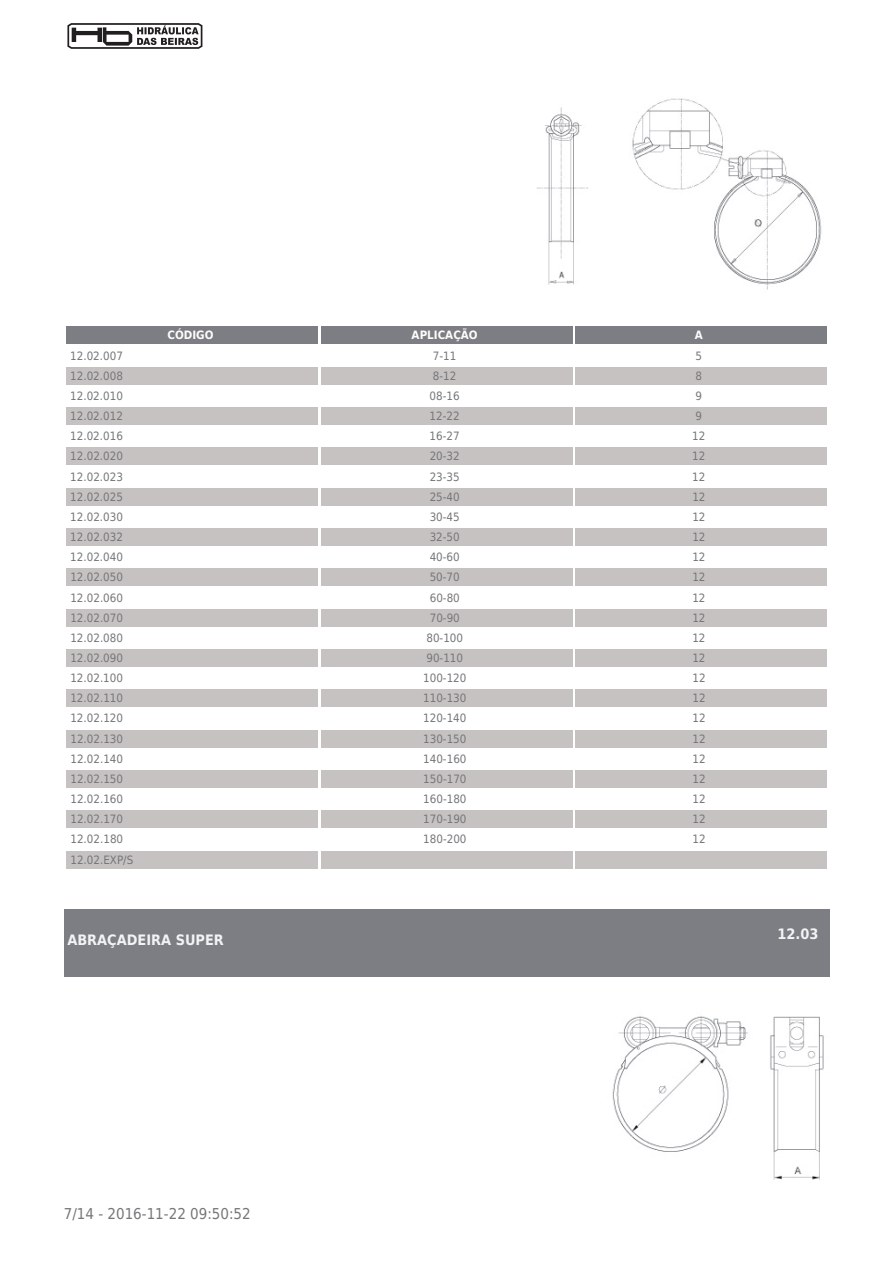
<style>
.page{position:relative;width:893px;height:1263px;background:#fff}
.page>*{position:absolute;margin:0;border:0;box-sizing:border-box;transform-origin:0 0}
.t1{font:15px "DejaVu Sans Condensed";color:#757679}
.t2{font:700 14.4px "DejaVu Sans Condensed";color:#f2f3f4}
.t3{font:11.55px "DejaVu Sans Condensed";color:#757679}
.t4{font:700 11.55px "DejaVu Sans Condensed";color:#fefcfa}
</style>
<div class="page">
<img style="left:537px;top:98px;width:285px;height:192px">
<div style="left:67px;top:367px;width:251px;height:17px;background:#c6c2c2"></div>
<div style="left:321px;top:367px;width:251px;height:17px;background:#c6c2c2"></div>
<div style="left:575px;top:367px;width:251px;height:17px;background:#c6c2c2"></div>
<div style="left:67px;top:407px;width:251px;height:18px;background:#c6c2c2"></div>
<div style="left:321px;top:407px;width:251px;height:18px;background:#c6c2c2"></div>
<div style="left:575px;top:407px;width:251px;height:18px;background:#c6c2c2"></div>
<div style="left:67px;top:448px;width:251px;height:17px;background:#c6c2c2"></div>
<div style="left:321px;top:448px;width:251px;height:17px;background:#c6c2c2"></div>
<div style="left:575px;top:448px;width:251px;height:17px;background:#c6c2c2"></div>
<div style="left:67px;top:488px;width:251px;height:17px;background:#c6c2c2"></div>
<div style="left:321px;top:488px;width:251px;height:17px;background:#c6c2c2"></div>
<div style="left:575px;top:488px;width:251px;height:17px;background:#c6c2c2"></div>
<div style="left:67px;top:528px;width:251px;height:18px;background:#c6c2c2"></div>
<div style="left:321px;top:528px;width:251px;height:18px;background:#c6c2c2"></div>
<div style="left:575px;top:528px;width:251px;height:18px;background:#c6c2c2"></div>
<div style="left:67px;top:569px;width:251px;height:17px;background:#c6c2c2"></div>
<div style="left:321px;top:569px;width:251px;height:17px;background:#c6c2c2"></div>
<div style="left:575px;top:569px;width:251px;height:17px;background:#c6c2c2"></div>
<div style="left:67px;top:609px;width:251px;height:17px;background:#c6c2c2"></div>
<div style="left:321px;top:609px;width:251px;height:17px;background:#c6c2c2"></div>
<div style="left:575px;top:609px;width:251px;height:17px;background:#c6c2c2"></div>
<div style="left:67px;top:649px;width:251px;height:18px;background:#c6c2c2"></div>
<div style="left:321px;top:649px;width:251px;height:18px;background:#c6c2c2"></div>
<div style="left:575px;top:649px;width:251px;height:18px;background:#c6c2c2"></div>
<div style="left:67px;top:690px;width:251px;height:17px;background:#c6c2c2"></div>
<div style="left:321px;top:690px;width:251px;height:17px;background:#c6c2c2"></div>
<div style="left:575px;top:690px;width:251px;height:17px;background:#c6c2c2"></div>
<div style="left:67px;top:730px;width:251px;height:17px;background:#c6c2c2"></div>
<div style="left:321px;top:730px;width:251px;height:17px;background:#c6c2c2"></div>
<div style="left:575px;top:730px;width:251px;height:17px;background:#c6c2c2"></div>
<div style="left:67px;top:770px;width:251px;height:17px;background:#c6c2c2"></div>
<div style="left:321px;top:770px;width:251px;height:17px;background:#c6c2c2"></div>
<div style="left:575px;top:770px;width:251px;height:17px;background:#c6c2c2"></div>
<div style="left:67px;top:811px;width:251px;height:17px;background:#c6c2c2"></div>
<div style="left:321px;top:811px;width:251px;height:17px;background:#c6c2c2"></div>
<div style="left:575px;top:811px;width:251px;height:17px;background:#c6c2c2"></div>
<div style="left:67px;top:851px;width:251px;height:17px;background:#c6c2c2"></div>
<div style="left:321px;top:851px;width:251px;height:17px;background:#c6c2c2"></div>
<div style="left:575px;top:851px;width:251px;height:17px;background:#c6c2c2"></div>
<div style="left:67px;top:327px;width:251px;height:17px;background:#7c7e83"></div>
<div style="left:321px;top:327px;width:251px;height:17px;background:#7c7e83"></div>
<div style="left:575px;top:327px;width:251px;height:17px;background:#7c7e83"></div>
<div style="left:64px;top:910px;width:765px;height:67px;background:#7c7e83"></div>
<img style="left:612px;top:1016px;width:212px;height:164px">
<svg style="left:67px;top:23px;width:135px;height:26px"></svg>
<p class="t4" style="left:167px;top:326px;width:48px">CÓDIGO</p>
<p class="t4" style="left:412px;top:326px;width:68px">APLICAÇÃO</p>
<p class="t4" style="left:695px;top:326px;width:10px">A</p>
<p class="t3" style="left:70px;top:346px;width:54px">12.02.007</p>
<p class="t3" style="left:433px;top:346px;width:25px">7-11</p>
<p class="t3" style="left:696px;top:346px;width:8px">5</p>
<p class="t3" style="left:70px;top:366px;width:54px">12.02.008</p>
<p class="t3" style="left:433px;top:366px;width:25px">8-12</p>
<p class="t3" style="left:696px;top:366px;width:8px">8</p>
<p class="t3" style="left:70px;top:386px;width:54px">12.02.010</p>
<p class="t3" style="left:430px;top:386px;width:32px">08-16</p>
<p class="t3" style="left:696px;top:386px;width:8px">9</p>
<p class="t3" style="left:70px;top:407px;width:54px">12.02.012</p>
<p class="t3" style="left:430px;top:407px;width:32px">12-22</p>
<p class="t3" style="left:696px;top:407px;width:8px">9</p>
<p class="t3" style="left:70px;top:427px;width:54px">12.02.016</p>
<p class="t3" style="left:430px;top:427px;width:32px">16-27</p>
<p class="t3" style="left:692px;top:427px;width:15px">12</p>
<p class="t3" style="left:70px;top:447px;width:54px">12.02.020</p>
<p class="t3" style="left:430px;top:447px;width:32px">20-32</p>
<p class="t3" style="left:692px;top:447px;width:15px">12</p>
<p class="t3" style="left:70px;top:467px;width:54px">12.02.023</p>
<p class="t3" style="left:430px;top:467px;width:32px">23-35</p>
<p class="t3" style="left:692px;top:467px;width:15px">12</p>
<p class="t3" style="left:70px;top:487px;width:54px">12.02.025</p>
<p class="t3" style="left:430px;top:487px;width:32px">25-40</p>
<p class="t3" style="left:692px;top:487px;width:15px">12</p>
<p class="t3" style="left:70px;top:507px;width:54px">12.02.030</p>
<p class="t3" style="left:430px;top:507px;width:32px">30-45</p>
<p class="t3" style="left:692px;top:507px;width:15px">12</p>
<p class="t3" style="left:70px;top:527px;width:54px">12.02.032</p>
<p class="t3" style="left:430px;top:527px;width:32px">32-50</p>
<p class="t3" style="left:692px;top:527px;width:15px">12</p>
<p class="t3" style="left:70px;top:548px;width:54px">12.02.040</p>
<p class="t3" style="left:430px;top:548px;width:32px">40-60</p>
<p class="t3" style="left:692px;top:548px;width:15px">12</p>
<p class="t3" style="left:70px;top:568px;width:54px">12.02.050</p>
<p class="t3" style="left:430px;top:568px;width:32px">50-70</p>
<p class="t3" style="left:692px;top:568px;width:15px">12</p>
<p class="t3" style="left:70px;top:588px;width:54px">12.02.060</p>
<p class="t3" style="left:430px;top:588px;width:32px">60-80</p>
<p class="t3" style="left:692px;top:588px;width:15px">12</p>
<p class="t3" style="left:70px;top:608px;width:54px">12.02.070</p>
<p class="t3" style="left:430px;top:608px;width:32px">70-90</p>
<p class="t3" style="left:692px;top:608px;width:15px">12</p>
<p class="t3" style="left:70px;top:628px;width:54px">12.02.080</p>
<p class="t3" style="left:426px;top:628px;width:38px">80-100</p>
<p class="t3" style="left:692px;top:628px;width:15px">12</p>
<p class="t3" style="left:70px;top:648px;width:54px">12.02.090</p>
<p class="t3" style="left:426px;top:648px;width:38px">90-110</p>
<p class="t3" style="left:692px;top:648px;width:15px">12</p>
<p class="t3" style="left:70px;top:669px;width:54px">12.02.100</p>
<p class="t3" style="left:423px;top:669px;width:45px">100-120</p>
<p class="t3" style="left:692px;top:669px;width:15px">12</p>
<p class="t3" style="left:70px;top:689px;width:54px">12.02.110</p>
<p class="t3" style="left:423px;top:689px;width:45px">110-130</p>
<p class="t3" style="left:692px;top:689px;width:15px">12</p>
<p class="t3" style="left:70px;top:709px;width:54px">12.02.120</p>
<p class="t3" style="left:423px;top:709px;width:45px">120-140</p>
<p class="t3" style="left:692px;top:709px;width:15px">12</p>
<p class="t3" style="left:70px;top:729px;width:54px">12.02.130</p>
<p class="t3" style="left:423px;top:729px;width:45px">130-150</p>
<p class="t3" style="left:692px;top:729px;width:15px">12</p>
<p class="t3" style="left:70px;top:749px;width:54px">12.02.140</p>
<p class="t3" style="left:423px;top:749px;width:45px">140-160</p>
<p class="t3" style="left:692px;top:749px;width:15px">12</p>
<p class="t3" style="left:70px;top:769px;width:54px">12.02.150</p>
<p class="t3" style="left:423px;top:769px;width:45px">150-170</p>
<p class="t3" style="left:692px;top:769px;width:15px">12</p>
<p class="t3" style="left:70px;top:790px;width:54px">12.02.160</p>
<p class="t3" style="left:423px;top:790px;width:45px">160-180</p>
<p class="t3" style="left:692px;top:790px;width:15px">12</p>
<p class="t3" style="left:70px;top:810px;width:54px">12.02.170</p>
<p class="t3" style="left:423px;top:810px;width:45px">170-190</p>
<p class="t3" style="left:692px;top:810px;width:15px">12</p>
<p class="t3" style="left:70px;top:830px;width:54px">12.02.180</p>
<p class="t3" style="left:423px;top:830px;width:45px">180-200</p>
<p class="t3" style="left:692px;top:830px;width:15px">12</p>
<p class="t3" style="left:70px;top:850px;width:64px">12.02.EXP/S</p>
<p class="t2" style="left:67px;top:928px;width:158px">ABRAÇADEIRA SUPER</p>
<p class="t2" style="left:777px;top:922px;width:42px">12.03</p>
<p class="t1" style="left:64px;top:1201px;width:188px">7/14 - 2016-11-22 09:50:52</p>
</div>
